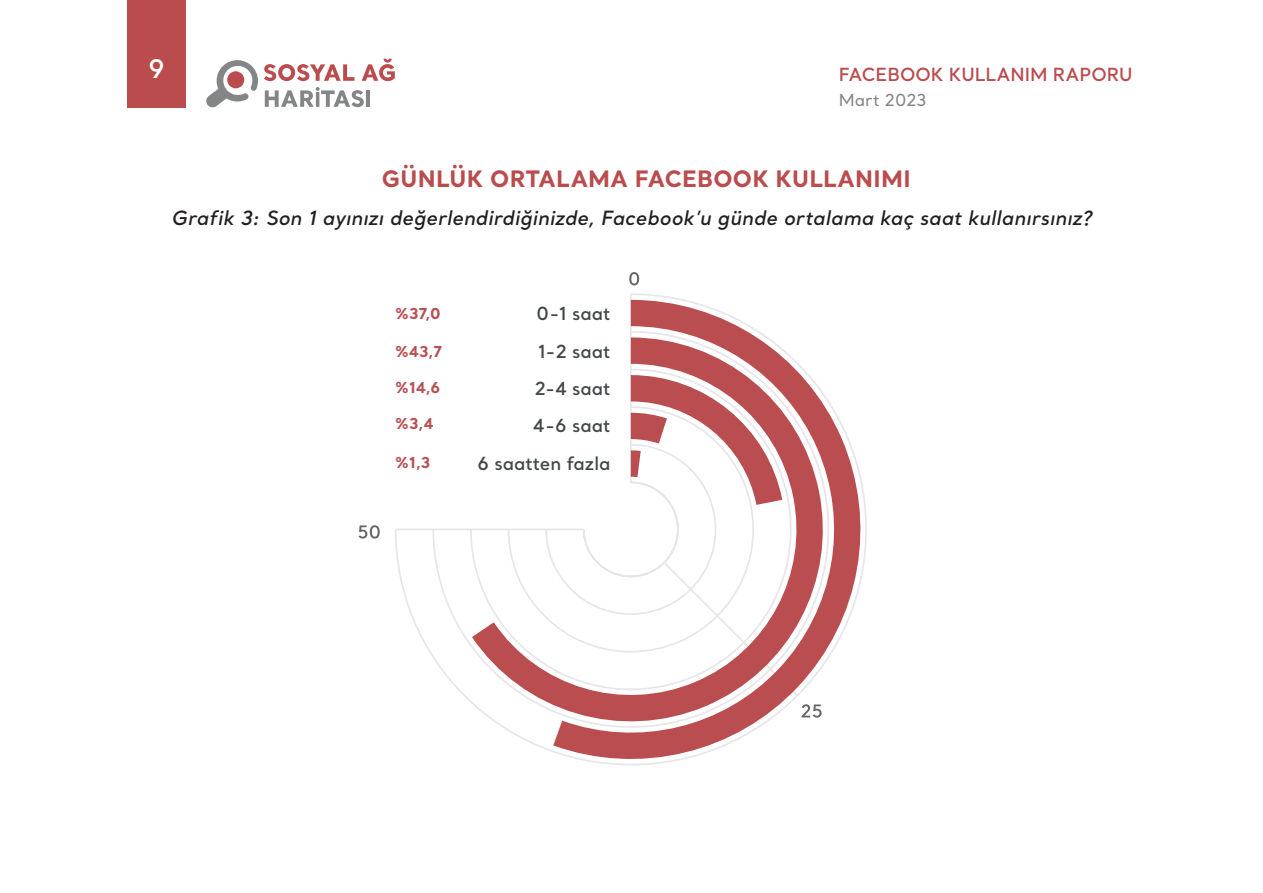
<style>
.page{position:relative;width:1263px;height:893px;background:#fff}
.page>*{position:absolute;margin:0;border:0;box-sizing:border-box;transform-origin:0 0}
.t1{font:600 25.5px "Santral";color:#fff}
.ANA_METIN{font:700 22.5px "Santral";letter-spacing:.01em;color:#ba4c4e}
.ANA_METIN-2{font:italic 600 19.5px "Santral";letter-spacing:.01em;color:#231f20}
.t2{font:600 18px "Santral";color:#434749}
.t3{font:600 18px "Santral";color:#ba4c4e}
.t4{font:500 16.5px "Santral";color:#848587}
.t5{font:700 15px "Santral";color:#b75254}
</style>
<div class="page">
<svg style="left:206px;top:60px;width:52px;height:48px"></svg>
<svg style="left:264px;top:64px;width:90px;height:17px"></svg>
<svg style="left:362px;top:59px;width:33px;height:22px"></svg>
<svg style="left:265px;top:87px;width:99px;height:20px"></svg>
<hr style="left:366px;top:90px;width:4px;height:17px;background:#848587">
<div style="left:128px;top:0;width:58px;height:107px;background:#ba4c4e"></div>
<svg style="left:629px;top:272px;width:10px;height:13px"></svg>
<svg style="left:358px;top:525px;width:22px;height:14px"></svg>
<svg style="left:395px;top:293px;width:472px;height:473px"></svg>
<svg style="left:553px;top:300px;width:313px;height:465px"></svg>
<svg style="left:472px;top:337px;width:365px;height:405px"></svg>
<svg style="left:631px;top:375px;width:151px;height:130px"></svg>
<h1 class="t1" style="left:148px;top:52px;width:18px">9</h1>
<p class="t3" style="left:839px;top:62px;width:295px">FACEBOOK KULLANIM RAPORU</p>
<p class="t4" style="left:839px;top:90px;width:89px">Mart 2023</p>
<p class="ANA_METIN" style="left:382px;top:163px;width:530px">GÜNLÜK ORTALAMA FACEBOOK KULLANIMI</p>
<p class="ANA_METIN-2" style="left:171px;top:205px;width:922px">Grafik 3: Son 1 ayınızı değerlendirdiğinizde, Facebook’u günde ortalama kaç saat kullanırsınız?</p>
<p class="t5" style="left:395px;top:303px;width:47px">%37,0</p>
<p class="t5" style="left:395px;top:341px;width:49px">%43,7</p>
<p class="t5" style="left:395px;top:377px;width:47px">%14,6</p>
<p class="t5" style="left:395px;top:414px;width:40px">%3,4</p>
<p class="t5" style="left:395px;top:453px;width:37px">%1,3</p>
<p class="t2" style="left:536px;top:301px;width:75px">0-1 saat</p>
<p class="t2" style="left:538px;top:339px;width:74px">1-2 saat</p>
<p class="t2" style="left:535px;top:377px;width:77px">2-4 saat</p>
<p class="t2" style="left:533px;top:413px;width:79px">4-6 saat</p>
<p class="t2" style="left:477px;top:451px;width:135px">6 saatten fazla</p>
</div>
